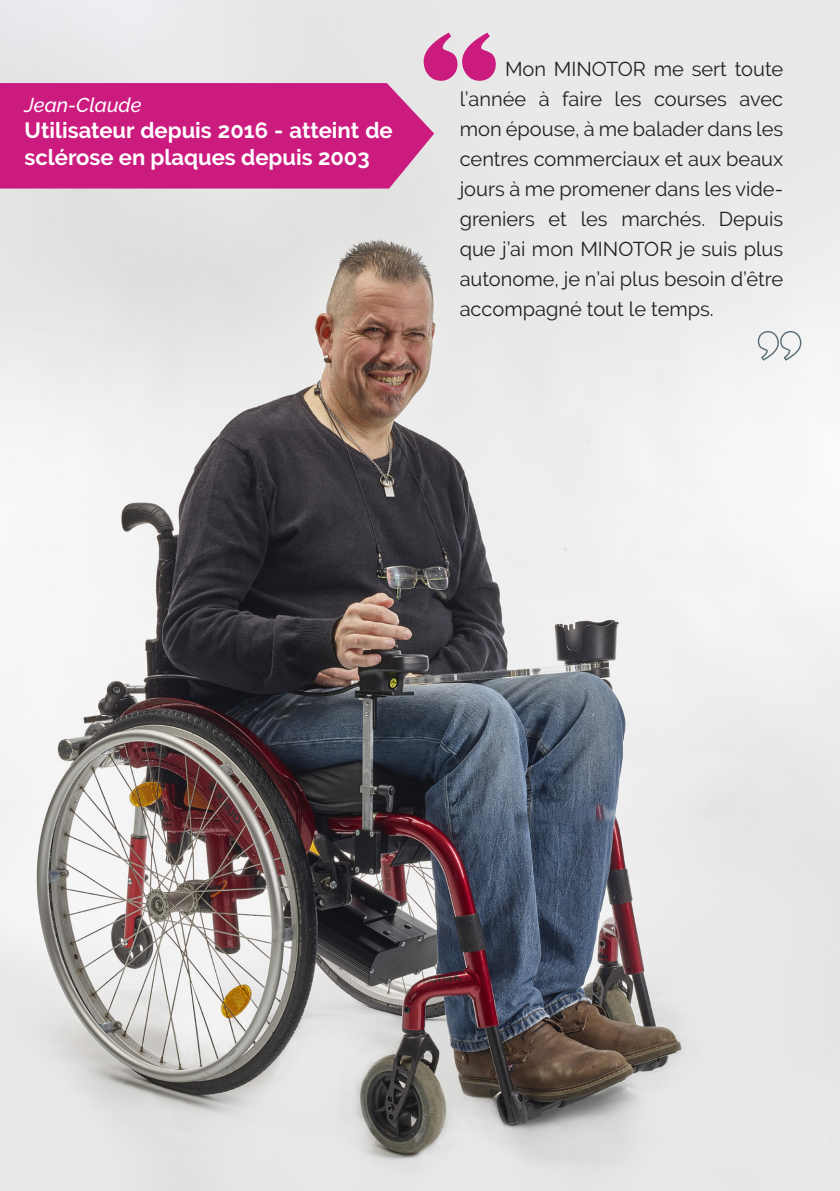
<style>
.page{position:relative;width:840px;height:1191px;background:#fff}
.page>*{position:absolute;margin:0;border:0;box-sizing:border-box;transform-origin:0 0}
.t1{font:700 22px/26.4px "Raleway";color:#fff}
.t2{font:20px/30px "Raleway";color:#231f20;text-align:justify}
.t3{font:italic 500 20px "Raleway";color:#fff}
</style>
<div class="page">
<img style="left:0;top:0;width:839px;height:1191px">
<div style="left:0;top:83px;width:434px;height:105px;background:#cc1b7f"></div>
<svg style="left:423px;top:33px;width:72px;height:48px"></svg>
<svg style="left:756px;top:330px;width:45px;height:32px"></svg>
<p class="t3" style="left:25px;top:93px;width:118px">Jean-Claude</p>
<p class="t1" style="left:25px;top:117px;width:369px">Utilisateur depuis 2016 - atteint de sclérose en plaques depuis 2003</p>
<p class="t2" style="left:459px;top:53px;width:325px;text-indent:45px">Mon MINOTOR me sert toute l’année à faire les courses avec mon épouse, à me balader dans les centres commerciaux et aux beaux jours à me promener dans les vide&shy;greniers et les marchés. Depuis que j’ai mon MINOTOR je suis plus autonome, je n’ai plus besoin d’être accompagné tout le temps.</p>
</div>
